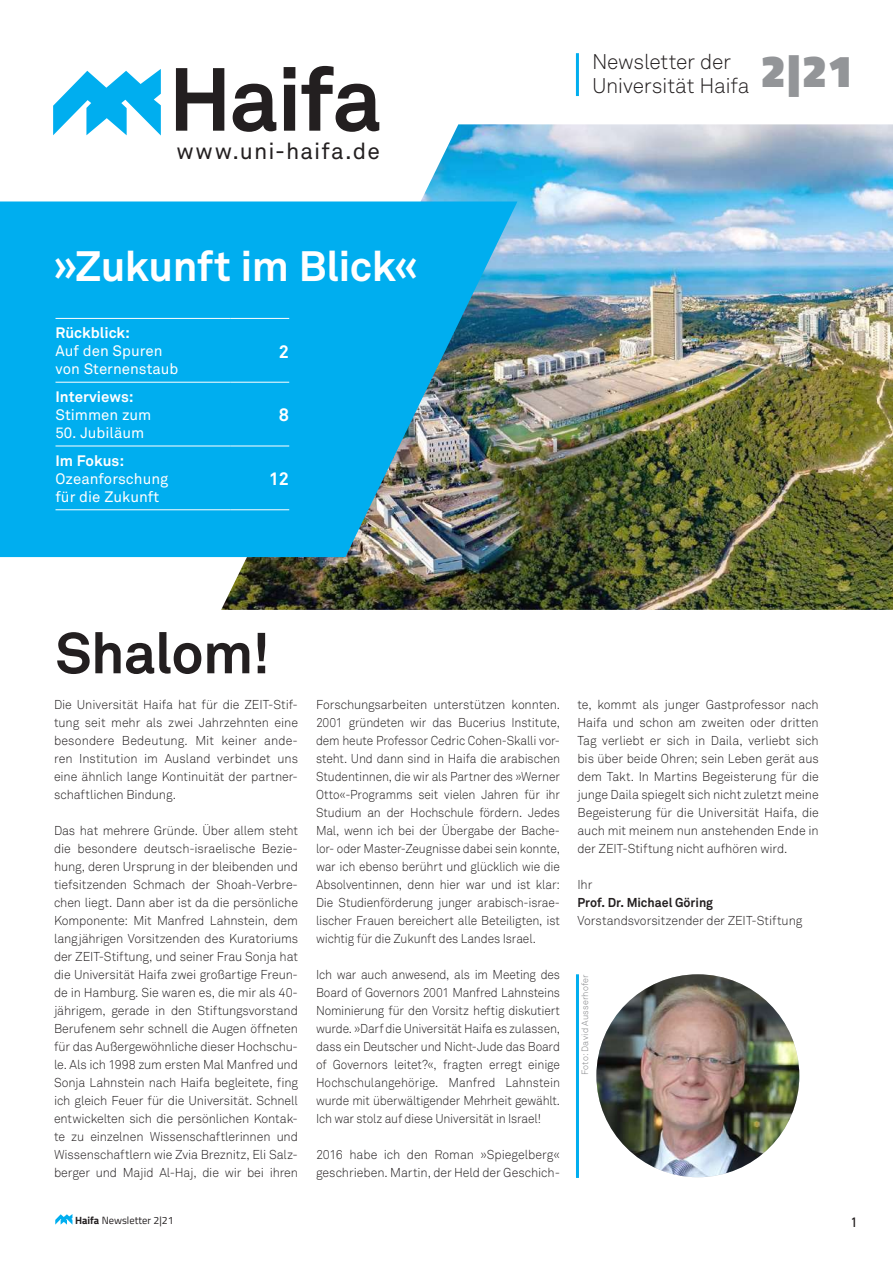
<style>
.page{position:relative;width:893px;height:1263px;background:#fff}
.page>*{position:absolute;margin:0;border:0;box-sizing:border-box;transform-origin:0 0}
.t1{font:700 57px "Akkurat";letter-spacing:-.015em;color:#231f20}
.t2{font:900 45.3px "Titillium Web";color:#939598}
.t3{font:700 42px "Akkurat";letter-spacing:-.01em;color:#fff}
.t4{font:22.65px "Akkurat";letter-spacing:.05em;color:#231f20}
.t5{font:300 21px "Akkurat";letter-spacing:-.01em;color:#231f20}
.t6{font:700 18px "Akkurat";color:#fff}
.t7{font:15px/18px "Akkurat";color:#fff}
.t8{font:700 15px/18px "Akkurat";color:#fff}
.t9{font:13.5px "Estandar";color:#231f20}
.t10{font:300 12.75px/18px "Akkurat";letter-spacing:-.005em;color:#231f20;text-align:justify}
.t11{font:300 12.75px/18px "Akkurat";letter-spacing:-.005em;color:#231f20;text-align:justify;scale:.94 1}
.t12{font:700 12.75px "Akkurat";color:#231f20}
.t13{font:10.5px "Titillium Web";color:#231f20}
.t14{font:300 9px "Akkurat";letter-spacing:.02em;color:#808285}
.s1{font-weight:700}
.s2{font-weight:400}
</style>
<div class="page">
<img style="left:221px;top:124px;width:672px;height:486px">
<img style="left:0;top:201px;width:517px;height:356px">
<hr style="left:56px;top:318px;width:175px;height:1px;background:#fff">
<hr style="left:231px;top:318px;width:58px;height:1px;background:#fff">
<hr style="left:56px;top:382px;width:175px;height:1px;background:#fff">
<hr style="left:231px;top:382px;width:58px;height:1px;background:#fff">
<hr style="left:56px;top:446px;width:175px;height:1px;background:#fff">
<hr style="left:231px;top:446px;width:58px;height:1px;background:#fff">
<hr style="left:56px;top:509px;width:175px;height:1px;background:#fff">
<hr style="left:231px;top:509px;width:58px;height:1px;background:#fff">
<hr style="left:576px;top:53px;width:3px;height:43px;background:#00aeef">
<hr style="left:576px;top:974px;width:3px;height:204px;background:#00aeef">
<img style="left:596px;top:974px;width:203px;height:203px;border-radius:101px">
<svg style="left:55px;top:1214px;width:17px;height:10px"></svg>
<svg style="left:53px;top:69px;width:108px;height:67px"></svg>
<svg style="left:176px;top:66px;width:203px;height:66px"></svg>
<p class="t4" style="left:177px;top:138px;width:205px">www.uni-haifa.de</p>
<p class="t3" style="left:53px;top:240px;width:367px">»Zukunft im Blick«</p>
<p class="t7" style="left:56px;top:324px;width:124px"><span class="s1">Rückblick:<br></span>Auf den Spuren von Sternenstaub</p>
<p class="t8" style="left:56px;top:388px;width:97px">Interviews:<br><span class="s2">Stimmen zum</span></p>
<p class="t7" style="left:56px;top:424px;width:90px">50. Jubiläum</p>
<p class="t7" style="left:56px;top:452px;width:114px"><span class="s1">Im Fokus:<br></span>Ozeanforschung für die Zukunft</p>
<p class="t6" style="left:279px;top:340px;width:12px">2</p>
<p class="t6" style="left:279px;top:404px;width:12px">8</p>
<p class="t6" style="left:269px;top:467px;width:22px">12</p>
<p class="t5" style="left:592px;top:50px;width:141px">Newsletter der</p>
<p class="t5" style="left:592px;top:74px;width:159px">Universität Haifa</p>
<p class="t2" style="left:761px;top:38px;width:93px">2|21</p>
<p class="t1" style="left:56px;top:617px;width:216px">Shalom!</p>
<p class="t10" style="left:54px;top:695px;width:245px">Die Universität Haifa hat für die ZEIT-Stif&shy;tung seit mehr als zwei Jahrzehnten eine besondere Bedeutung. Mit keiner ande&shy;ren Institution im Ausland verbindet uns eine ähnlich lange Kontinuität der partner&shy;schaftlichen Bindung.</p>
<p class="t10" style="left:54px;top:821px;width:246px">Das hat mehrere Gründe. Über allem steht die besondere deutsch-israelische Bezie&shy;hung, deren Ursprung in der bleibenden und tiefsitzenden Schmach der Shoah-Verbre&shy;chen liegt. Dann aber ist da die persönliche Komponente: Mit Manfred Lahnstein, dem langjährigen Vorsitzenden des Kuratoriums der ZEIT-Stiftung, und seiner Frau Sonja hat die Universität Haifa zwei großartige Freun&shy;de in Hamburg. Sie waren es, die mir als 40- jährigem, gerade in den Stiftungsvorstand Berufenem sehr schnell die Augen öffneten für das Außergewöhnliche dieser Hochschu&shy;le. Als ich 1998 zum ersten Mal Manfred und Sonja Lahnstein nach Haifa begleitete, fing ich gleich Feuer für die Universität. Schnell entwickelten sich die persönlichen Kontak&shy;te zu einzelnen Wissenschaftlerinnen und Wissenschaftlern wie Zvia Breznitz, Eli Salz&shy;berger und Majid Al-Haj, die wir bei ihren</p>
<p class="t13" style="left:75px;top:1212px;width:100px"><span class="s1">Haifa</span> Newsletter 2|21</p>
<p class="t10" style="left:316px;top:695px;width:246px">Forschungsarbeiten unterstützen konnten.<br>2001 gründeten wir das Bucerius Institute, dem heute Professor Cedric Cohen-Skalli vor&shy;steht. Und dann sind in Haifa die arabischen Studentinnen, die wir als Partner des »Werner Otto«-Programms seit vielen Jahren für ihr Studium an der Hochschule fördern. Jedes Mal, wenn ich bei der Übergabe der Bache&shy;lor- oder Master-Zeugnisse dabei sein konnte, war ich ebenso berührt und glücklich wie die Absolventinnen, denn hier war und ist klar:<br>Die Studienförderung junger arabisch-israe&shy;lischer Frauen bereichert alle Beteiligten, ist wichtig für die Zukunft des Landes Israel.</p>
<p class="t11" style="left:316px;top:965px;width:261px">Ich war auch anwesend, als im Meeting des Board of Governors 2001 Manfred Lahnsteins Nominierung für den Vorsitz heftig diskutiert wurde. »Darf die Universität Haifa es zulassen, dass ein Deutscher und Nicht-Jude das Board of Governors leitet?«, fragten erregt einige Hochschulangehörige. Manfred Lahnstein wurde mit überwältigender Mehrheit gewählt.<br>Ich war stolz auf diese Universität in Israel!</p>
<p class="t10" style="left:316px;top:1145px;width:245px">2016 habe ich den Roman »Spiegelberg« geschrieben. Martin, der Held der Geschich-</p>
<p class="t10" style="left:577px;top:695px;width:243px">te, kommt als junger Gastprofessor nach Haifa und schon am zweiten oder dritten Tag verliebt er sich in Daila, verliebt sich bis über beide Ohren; sein Leben gerät aus dem Takt. In Martins Begeisterung für die junge Daila spiegelt sich nicht zuletzt meine Begeisterung für die Universität Haifa, die auch mit meinem nun anstehenden Ende in der ZEIT-Stiftung nicht aufhören wird.</p>
<p class="t10" style="left:577px;top:875px;width:16px">Ihr</p>
<p class="t12" style="left:577px;top:894px;width:137px">Prof. Dr. Michael Göring</p>
<p class="t10" style="left:577px;top:911px;width:226px">Vorstandsvorsitzender der ZEIT-Stiftung</p>
<p class="t14" style="left:580px;top:1075px;width:102px;rotate:-90deg">Foto: David Ausserhofer</p>
<p class="t9" style="left:852px;top:1214px;width:5px">1</p>
</div>
